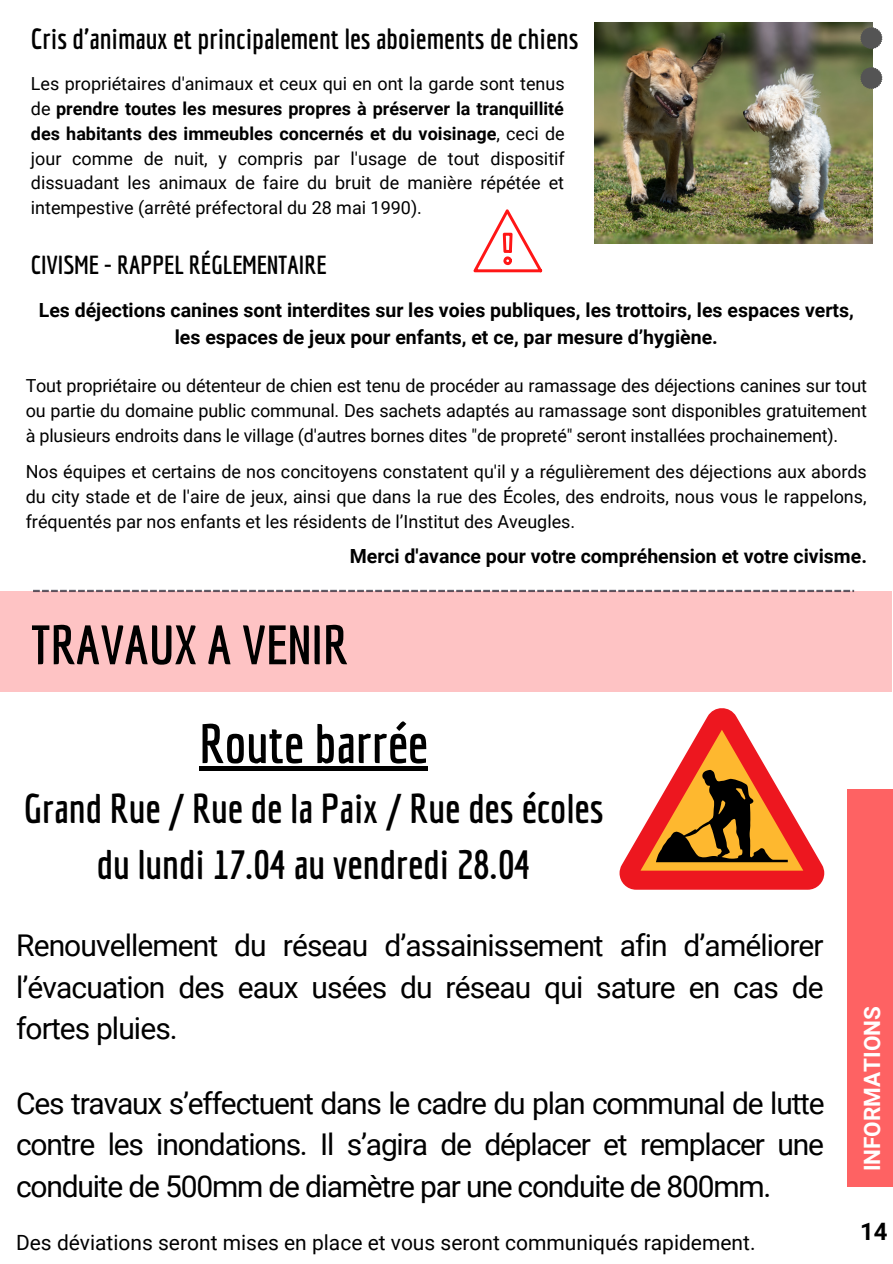
<style>
.page{position:relative;width:893px;height:1264px;background:#fff}
.page>*{position:absolute;margin:0;border:0;box-sizing:border-box;transform-origin:0 0}
.t1{font:700 54px "Economica";color:#000}
.t2{font:700 40.5px/56.2px "Economica";color:#000;text-align:center}
.t3{font:30px/41.5px "Roboto";letter-spacing:-.035em;color:#000;text-align:justify}
.t4{font:700 28.5px "Economica";color:#000}
.t5{font:700 25.5px "Economica";color:#000}
.t6{font:700 24px "Roboto";color:#000}
.t7{font:700 22.5px "Roboto";color:#fff}
.t8{font:21px "Roboto";color:#000}
.t9{font:700 19.5px/27px "Roboto";color:#000;text-align:center}
.t10{font:18px/24.8px "Roboto";color:#000;text-align:justify}
.s1{font-weight:700}
</style>
<div class="page">
<div style="left:0;top:591px;width:891px;height:100px;background:#fec3c4"></div>
<svg style="left:33px;top:590px;width:821px;height:2px"></svg>
<div style="left:847px;top:789px;width:45px;height:397px;background:#fe6263"></div>
<img style="left:595px;top:22px;width:277px;height:222px">
<svg style="left:860px;top:67px;width:22px;height:22px"></svg>
<svg style="left:860px;top:27px;width:22px;height:22px"></svg>
<svg style="left:473px;top:209px;width:70px;height:64px"></svg>
<svg style="left:619px;top:708px;width:205px;height:181px"></svg>
<div style="left:199px;top:766px;width:229px;height:5px;background:#000"></div>
<h3 class="t4" style="left:31px;top:22px;width:549px">Cris d'animaux et principalement les aboiements de chiens</h3>
<p class="t10" style="left:31px;top:72px;width:535px">Les propriétaires d'animaux et ceux qui en ont la garde sont tenus de <span class="s1">prendre toutes les mesures propres à préserver la tranquillité des habitants des immeubles concernés et du voisinage</span>, ceci de jour comme de nuit, y compris par l'usage de tout dispositif dissuadant les animaux de faire du bruit de manière répétée et intempestive (arrêté préfectoral du 28 mai 1990).</p>
<h3 class="t5" style="left:31px;top:250px;width:297px">CIVISME - RAPPEL RÉGLEMENTAIRE</h3>
<p class="t9" style="left:39px;top:297px;width:816px">Les déjections canines sont interdites sur les voies publiques, les trottoirs, les espaces verts, les espaces de jeux pour enfants, et ce, par mesure d’hygiène.</p>
<p class="t10" style="left:26px;top:373px;width:842px">Tout propriétaire ou détenteur de chien est tenu de procéder au ramassage des déjections canines sur tout ou partie du domaine public communal. Des sachets adaptés au ramassage sont disponibles gratuitement à plusieurs endroits dans le village (d'autres bornes dites "de propreté" seront installées prochainement).</p>
<p class="t10" style="left:26px;top:460px;width:842px">Nos équipes et certains de nos concitoyens constatent qu'il y a régulièrement des déjections aux abords du city stade et de l'aire de jeux, ainsi que dans la rue des Écoles, des endroits, nous vous le rappelons, fréquentés par nos enfants et les résidents de l’Institut des Aveugles.</p>
<p class="t9" style="left:350px;top:543px;width:518px">Merci d'avance pour votre compréhension et votre civisme.</p>
<h1 class="t1" style="left:31px;top:613px;width:319px">TRAVAUX A VENIR</h1>
<h1 class="t1" style="left:199px;top:712px;width:230px">Route barrée</h1>
<h2 class="t2" style="left:24px;top:779px;width:581px">Grand Rue / Rue de la Paix / Rue des écoles du lundi 17.04 au vendredi 28.04</h2>
<h3 class="t3" style="left:16px;top:925px;width:809px">Renouvellement du réseau d’assainissement afin d’améliorer l’évacuation des eaux usées du réseau qui sature en cas de fortes pluies.</h3>
<h3 class="t3" style="left:16px;top:1082px;width:810px">Ces travaux s’effectuent dans le cadre du plan communal de lutte contre les inondations. Il s’agira de déplacer et remplacer une conduite de 500mm de diamètre par une conduite de 800mm.</h3>
<p class="t8" style="left:16px;top:1230px;width:740px">Des déviations seront mises en place et vous seront communiqués rapidement.</p>
<p class="t7" style="left:859px;top:1171px;width:166px;rotate:-90deg">INFORMATIONS</p>
<h3 class="t6" style="left:860px;top:1217px;width:29px">14</h3>
</div>
